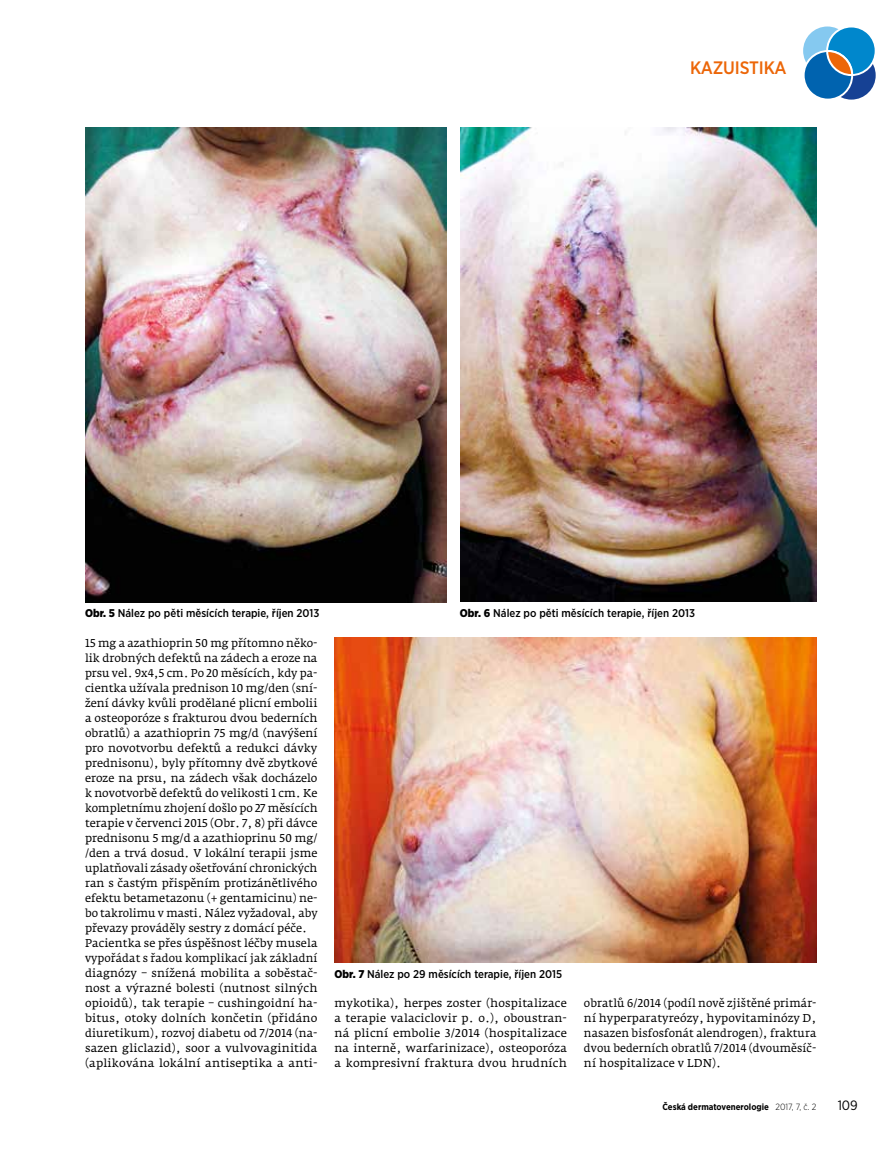
<style>
.page{position:relative;width:893px;height:1149px;background:#fff}
.page>*{position:absolute;margin:0;border:0;box-sizing:border-box;transform-origin:0 0}
.t1{font:500 18px "Gotham Narrow";letter-spacing:-.01em;color:#ec6608}
.t2{font:13.5px "Gotham Narrow";color:#000}
.t3{font:11.25px/15px "Fedra Serif A Pro";color:#000;text-align:justify}
.t4{font:500 11.25px "Gotham Narrow";color:#000}
.t5{font:700 9px "Gotham Narrow";color:#000}
.s1{font-weight:900}
.s2{font-weight:300}
</style>
<div class="page">
<svg style="left:803px;top:26px;width:73px;height:74px"></svg>
<img style="left:86px;top:128px;width:360px;height:474px">
<img style="left:461px;top:127px;width:355px;height:474px">
<img style="left:334px;top:637px;width:482px;height:325px">
<h1 class="t1" style="left:690px;top:56px;width:98px">KAZUISTIKA</h1>
<p class="t4" style="left:85px;top:606px;width:236px"><span class="s1">Obr. 5</span> Nález po pěti měsících terapie, říjen 2013</p>
<p class="t4" style="left:460px;top:606px;width:237px"><span class="s1">Obr. 6</span> Nález po pěti měsících terapie, říjen 2013</p>
<p class="t3" style="left:85px;top:635px;width:234px;text-align:left">15 mg a azathioprin 50 mg přítomno něko&shy;lik drobných defektů na zádech a eroze na prsu vel. 9x4,5 cm. Po 20 měsících, kdy pa&shy;cientka užívala prednison 10 mg/den (sní&shy;žení dávky kvůli prodělané plicní embolii a osteoporóze s frakturou dvou bederních obratlů) a azathioprin 75 mg/d (navýšení pro novotvorbu defektů a redukci dávky prednisonu), byly přítomny dvě zbytkové eroze na prsu, na zádech však docházelo k novotvorbě defektů do velikosti 1 cm. Ke kompletnímu zhojení došlo po 27 měsících terapie v červenci 2015 (Obr. 7, 8) při dávce prednisonu 5 mg/d a azathioprinu 50 mg/ /den a trvá dosud. V lokální terapii jsme uplatňovali zásady ošetřování chronických ran s častým přispěním protizánětlivého efektu betametazonu (+ gentamicinu) ne&shy;bo takrolimu v masti. Nález vyžadoval, aby převazy prováděly sestry z domácí péče.<br>Pacientka se přes úspěšnost léčby musela vypořádat s řadou komplikací jak základní diagnózy – snížená mobilita a soběstač&shy;nost a výrazné bolesti (nutnost silných opioidů), tak terapie – cushingoidní ha&shy;bitus, otoky dolních končetin (přidáno diuretikum), rozvoj diabetu od 7/2014 (na&shy;sazen gliclazid), soor a vulvovaginitida (aplikována lokální antiseptika a anti-</p>
<p class="t4" style="left:334px;top:966px;width:229px"><span class="s1">Obr. 7</span> Nález po 29 měsících terapie, říjen 2015</p>
<p class="t3" style="left:334px;top:995px;width:234px">mykotika), herpes zoster (hospitalizace a terapie valaciclovir p. o.), oboustran&shy;ná plicní embolie 3/2014 (hospitalizace na interně, warfarinizace), osteoporóza a kompresivní fraktura dvou hrudních</p>
<p class="t3" style="left:584px;top:995px;width:234px">obratlů 6/2014 (podíl nově zjištěné primár&shy;ní hyperparatyreózy, hypovitaminózy D, nasazen bisfosfonát alendrogen), fraktura dvou bederních obratlů 7/2014 (dvouměsíč&shy;ní hospitalizace v LDN).</p>
<p class="t5" style="left:662px;top:1100px;width:155px">Česká dermatovenerologie <span class="s2">2017, 7, č. 2</span></p>
<p class="t2" style="left:838px;top:1096px;width:22px">109</p>
</div>
